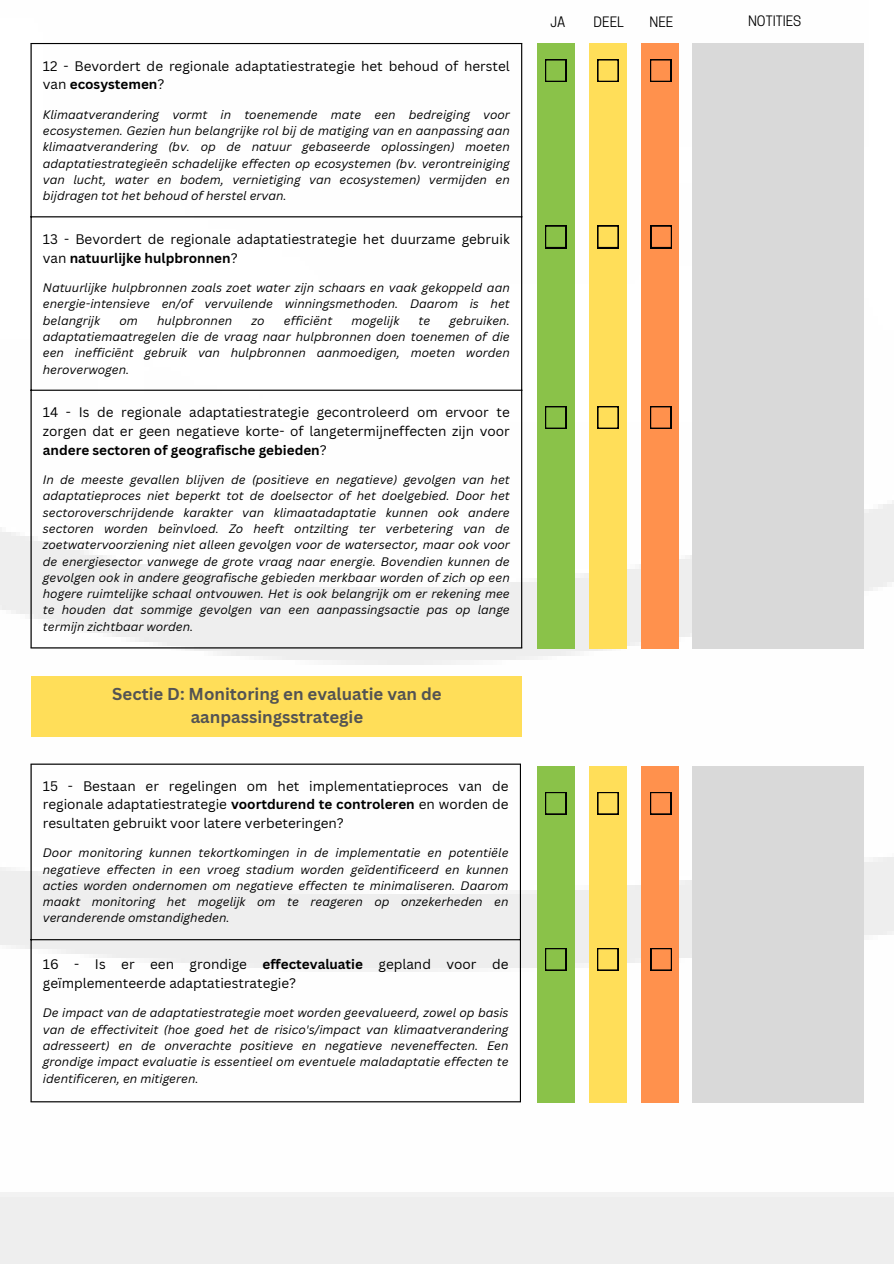
<style>
.page{position:relative;width:894px;height:1264px;background:#fff}
.page>*{position:absolute;margin:0;border:0;box-sizing:border-box;transform-origin:0 0}
.t1{font:700 16.8px/22.5px "Canva Sans";color:#535353;text-align:center}
.t2{font:13.5px/18.6px "Canva Sans";color:#000}
.t3{font:13.5px "Cooper Hewitt";color:#000}
.t4{font:italic 12px/16.4px "Canva Sans";color:#000;text-align:justify}
.s1{font-weight:700}
</style>
<div class="page">
<img style="left:0;top:43px;width:893px;height:1220px">
<hr style="left:30px;top:44px;width:2px;height:603px;background:#000">
<hr style="left:521px;top:44px;width:1px;height:603px;background:#000">
<hr style="left:30px;top:43px;width:492px;height:1px;background:#000">
<hr style="left:30px;top:216px;width:492px;height:1px;background:#000">
<hr style="left:30px;top:389px;width:492px;height:2px;background:#000">
<hr style="left:30px;top:647px;width:492px;height:1px;background:#000">
<div style="left:536px;top:43px;width:38px;height:605px;background:#8ac249"></div>
<div style="left:589px;top:43px;width:37px;height:605px;background:#ffde59"></div>
<div style="left:641px;top:43px;width:38px;height:605px;background:#ff914d"></div>
<div style="left:691px;top:43px;width:171px;height:605px;background:#d9d9d9"></div>
<svg style="left:597px;top:59px;width:21px;height:23px"></svg>
<svg style="left:545px;top:59px;width:21px;height:23px"></svg>
<svg style="left:650px;top:59px;width:21px;height:23px"></svg>
<svg style="left:545px;top:226px;width:21px;height:22px"></svg>
<svg style="left:597px;top:226px;width:21px;height:22px"></svg>
<svg style="left:650px;top:226px;width:21px;height:22px"></svg>
<svg style="left:545px;top:406px;width:21px;height:23px"></svg>
<svg style="left:597px;top:406px;width:21px;height:23px"></svg>
<svg style="left:650px;top:406px;width:21px;height:23px"></svg>
<div style="left:32px;top:675px;width:490px;height:61px;background:#ffde59"></div>
<hr style="left:30px;top:764px;width:2px;height:337px;background:#000">
<hr style="left:519px;top:764px;width:2px;height:337px;background:#000">
<hr style="left:30px;top:763px;width:491px;height:1px;background:#000">
<hr style="left:30px;top:939px;width:491px;height:1px;background:#000">
<hr style="left:30px;top:1101px;width:491px;height:1px;background:#000">
<div style="left:536px;top:766px;width:38px;height:336px;background:#8ac249"></div>
<div style="left:589px;top:766px;width:37px;height:336px;background:#ffde59"></div>
<div style="left:641px;top:766px;width:38px;height:336px;background:#ff914d"></div>
<div style="left:691px;top:766px;width:171px;height:336px;background:#d9d9d9"></div>
<svg style="left:545px;top:792px;width:21px;height:22px"></svg>
<svg style="left:597px;top:792px;width:21px;height:22px"></svg>
<svg style="left:650px;top:792px;width:21px;height:22px"></svg>
<svg style="left:545px;top:948px;width:21px;height:22px"></svg>
<svg style="left:597px;top:948px;width:21px;height:22px"></svg>
<svg style="left:650px;top:948px;width:21px;height:22px"></svg>
<p class="t2" style="left:43px;top:56px;width:468px">12 - Bevordert de regionale adaptatiestrategie het behoud of herstel van <span class="s1">ecosystemen</span>?</p>
<p class="t4" style="left:43px;top:106px;width:468px">Klimaatverandering vormt in toenemende mate een bedreiging voor ecosystemen. Gezien hun belangrijke rol bij de matiging van en aanpassing aan klimaatverandering (bv. op de natuur gebaseerde oplossingen) moeten adaptatiestrategieën schadelijke effecten op ecosystemen (bv. verontreiniging van lucht, water en bodem, vernietiging van ecosystemen) vermijden en bijdragen tot het behoud of herstel ervan.</p>
<p class="t2" style="left:43px;top:229px;width:468px">13 - Bevordert de regionale adaptatiestrategie het duurzame gebruik van <span class="s1">natuurlijke hulpbronnen</span>?</p>
<p class="t4" style="left:43px;top:279px;width:468px">Natuurlijke hulpbronnen zoals zoet water zijn schaars en vaak gekoppeld aan energie-intensieve en/of vervuilende winningsmethoden. Daarom is het belangrijk</p>
<p class="t4" style="left:119px;top:312px;width:20px">om</p>
<p class="t4" style="left:157px;top:312px;width:77px">hulpbronnen</p>
<p class="t4" style="left:251px;top:312px;width:15px">zo</p>
<p class="t4" style="left:284px;top:312px;width:50px">efficiënt</p>
<p class="t4" style="left:351px;top:312px;width:49px">mogelijk</p>
<p class="t4" style="left:418px;top:312px;width:13px">te</p>
<p class="t4" style="left:43px;top:312px;width:468px;text-indent:406px">gebruiken. adaptatiemaatregelen die de vraag naar hulpbronnen doen toenemen of die een inefficiënt gebruik van hulpbronnen aanmoedigen, moeten worden heroverwogen.</p>
<p class="t2" style="left:43px;top:403px;width:468px;text-align:justify">14 - Is de regionale adaptatiestrategie gecontroleerd om ervoor te zorgen dat er geen negatieve korte- of langetermijneffecten zijn voor <span class="s1">andere sectoren of geografische gebieden</span>?</p>
<p class="t4" style="left:43px;top:471px;width:468px">In de meeste gevallen blijven de (positieve en negatieve) gevolgen van het adaptatieproces niet beperkt tot de doelsector of het doelgebied. Door het sectoroverschrijdende karakter van klimaatadaptatie kunnen ook andere sectoren worden beïnvloed. Zo heeft ontzilting ter verbetering van de zoetwatervoorziening niet alleen gevolgen voor de watersector, maar ook voor de energiesector vanwege de grote vraag naar energie. Bovendien kunnen de gevolgen ook in andere geografische gebieden merkbaar worden of zich op een hogere ruimtelijke schaal ontvouwen. Het is ook belangrijk om er rekening mee te houden dat sommige gevolgen van een aanpassingsactie pas op lange termijn zichtbaar worden.</p>
<h1 class="t1" style="left:112px;top:682px;width:331px">Sectie D: Monitoring en evaluatie van de aanpassingsstrategie</h1>
<p class="t2" style="left:43px;top:776px;width:467px;text-align:justify">15 - Bestaan er regelingen om het implementatieproces van de regionale adaptatiestrategie <span class="s1">voortdurend te controleren</span> en worden de resultaten gebruikt voor latere verbeteringen?</p>
<p class="t4" style="left:43px;top:844px;width:467px">Door monitoring kunnen tekortkomingen in de implementatie en potentiële negatieve effecten in een vroeg stadium worden geïdentificeerd en kunnen acties worden ondernomen om negatieve effecten te minimaliseren. Daarom maakt monitoring het mogelijk om te reageren op onzekerheden en veranderende omstandigheden.</p>
<p class="t2" style="left:43px;top:954px;width:467px">16 - Is er een grondige <span class="s1">effectevaluatie</span> gepland voor de geïmplementeerde adaptatiestrategie?</p>
<p class="t4" style="left:43px;top:1004px;width:467px">De impact van de adaptatiestrategie moet worden geevalueerd, zowel op basis van de effectiviteit (hoe goed het de risico's/impact van klimaatverandering adresseert) en de onverachte positieve en negatieve neveneffecten. Een grondige impact evaluatie is essentieel om eventuele maladaptatie effecten te identificeren, en mitigeren.</p>
<p class="t3" style="left:550px;top:17px;width:16px">JA</p>
<p class="t3" style="left:593px;top:17px;width:32px">DEEL</p>
<p class="t3" style="left:649px;top:17px;width:25px">NEE</p>
<p class="t3" style="left:747px;top:16px;width:55px">NOTITIES</p>
</div>
